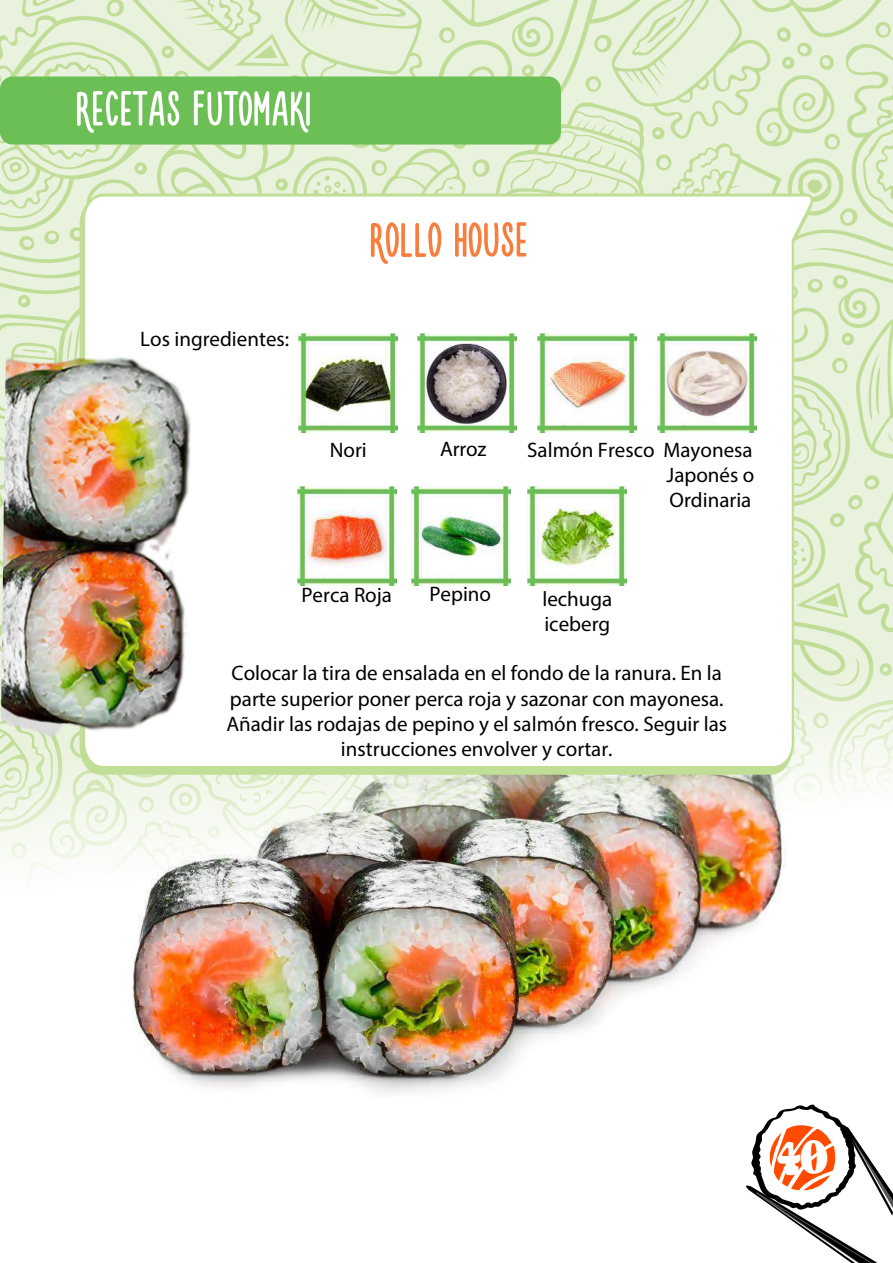
<style>
.page{position:relative;width:893px;height:1263px;background:#fff}
.page>*{position:absolute;margin:0;border:0;box-sizing:border-box;transform-origin:0 0}
.t1{font:54px "Novito Nova";color:#fff}
.t2{font:54px "Novito Nova";color:#f77e3d}
.t3{font:21px/25.2px "Myriad Pro";color:#000;text-align:center}
</style>
<div class="page">
<img style="left:0;top:0;width:893px;height:191px">
<div style="left:0;top:77px;width:561px;height:68px;background:#6cbf54;border-radius:13px"></div>
<img style="left:0;top:191px;width:893px;height:902px">
<svg style="left:746px;top:1104px;width:147px;height:159px"></svg>
<h1 class="t1" style="left:75px;top:83px;width:238px">RECETAS FUTOMAKI</h1>
<p class="t3" style="left:140px;top:326px;width:150px">Los ingredientes:</p>
<h1 class="t2" style="left:369px;top:214px;width:160px">ROLLO HOUSE</h1>
<p class="t3" style="left:330px;top:437px;width:39px">Nori</p>
<p class="t3" style="left:440px;top:436px;width:48px">Arroz</p>
<p class="t3" style="left:667px;top:438px;width:89px;line-height:24.8px;text-align:justify;text-indent:-139px">Salmón Fresco Mayonesa Japonés o Ordinaria</p>
<p class="t3" style="left:301px;top:582px;width:92px">Perca Roja</p>
<p class="t3" style="left:429px;top:580px;width:63px">Pepino</p>
<p class="t3" style="left:542px;top:586px;width:71px;text-align:left">lechuga iceberg</p>
<p class="t3" style="left:226px;top:660px;width:502px">Colocar la tira de ensalada en el fondo de la ranura. En la parte superior poner perca roja y sazonar con mayonesa.<br>Añadir las rodajas de pepino y el salmón fresco. Seguir las instrucciones envolver y cortar.</p>
</div>
